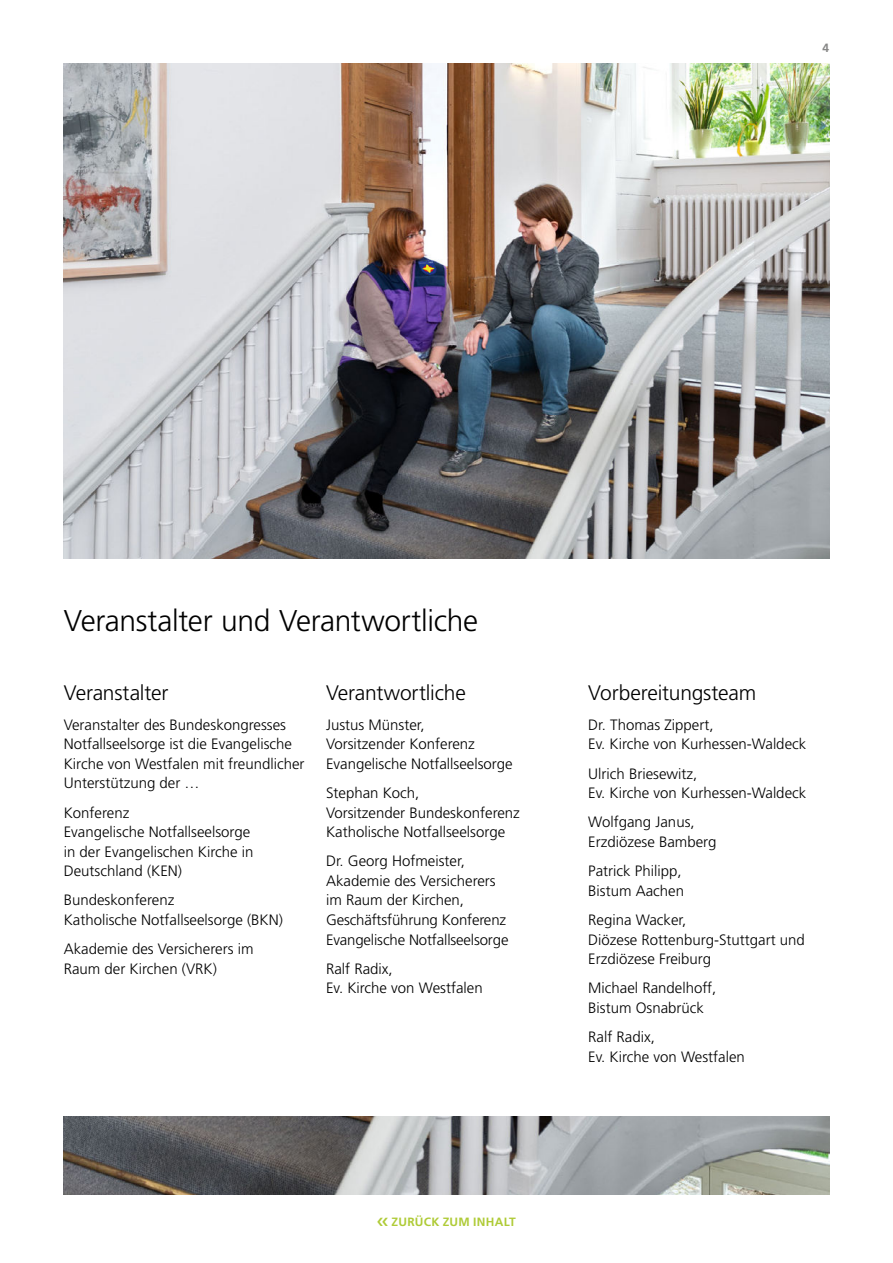
<style>
.page{position:relative;width:893px;height:1263px;background:#fff}
.page>*{position:absolute;margin:0;border:0;box-sizing:border-box;transform-origin:0 0}
.t1{font:300 30px "Frutiger LT Std";letter-spacing:-.01em;color:#000}
.t2{font:300 21px "Frutiger LT Std";letter-spacing:-.01em;color:#000}
.t3{font:300 15px/19.5px "Frutiger LT Std";color:#000}
.t4{font:700 12px "Frutiger LT Std";letter-spacing:.02em;color:#afcb37}
.t5{font:700 12px "Frutiger LT Std";color:#878786}
</style>
<div class="page">
<img style="left:64px;top:64px;width:765px;height:494px">
<img style="left:64px;top:1116px;width:765px;height:78px">
<p class="t5" style="left:822px;top:41px;width:8px">4</p>
<h1 class="t1" style="left:64px;top:606px;width:416px">Veranstalter und Verantwortliche</h1>
<h2 class="t2" style="left:64px;top:682px;width:106px">Veranstalter</h2>
<p class="t3" style="left:64px;top:716px;width:242px">Veranstalter des Bundeskongresses Notfallseelsorge ist die Evangelische Kirche von Westfalen mit freundlicher Unterstützung der …</p>
<p class="t3" style="left:64px;top:803px;width:191px">Konferenz<br>Evangelische Notfallseelsorge in der Evangelischen Kirche in<br>Deutschland (KEN)</p>
<p class="t3" style="left:64px;top:891px;width:221px">Bundeskonferenz<br>Katholische Notfallseelsorge (BKN)</p>
<p class="t3" style="left:64px;top:940px;width:191px">Akademie des Versicherers im<br>Raum der Kirchen (VRK)</p>
<h2 class="t2" style="left:326px;top:682px;width:141px">Verantwortliche</h2>
<p class="t3" style="left:326px;top:716px;width:188px">Justus Münster,<br>Vorsitzender Konferenz<br>Evangelische Notfallseelsorge</p>
<p class="t3" style="left:326px;top:784px;width:195px">Stephan Koch,<br>Vorsitzender Bundeskonferenz<br>Katholische Notfallseelsorge</p>
<p class="t3" style="left:326px;top:852px;width:184px">Dr. Georg Hofmeister,<br>Akademie des Versicherers im Raum der Kirchen,<br>Geschäftsführung Konferenz<br>Evangelische Notfallseelsorge</p>
<p class="t3" style="left:326px;top:959px;width:158px">Ralf Radix,<br>Ev. Kirche von Westfalen</p>
<p class="t4" style="left:391px;top:1215px;width:126px">ZURÜCK ZUM INHALT</p>
<h2 class="t2" style="left:588px;top:682px;width:170px">Vorbereitungsteam</h2>
<p class="t3" style="left:588px;top:716px;width:220px">Dr. Thomas Zippert,<br>Ev. Kirche von Kurhessen-Waldeck</p>
<p class="t3" style="left:588px;top:764px;width:220px">Ulrich Briesewitz,<br>Ev. Kirche von Kurhessen-Waldeck</p>
<p class="t3" style="left:588px;top:813px;width:130px">Wolfgang Janus,<br>Erzdiözese Bamberg</p>
<p class="t3" style="left:588px;top:862px;width:97px">Patrick Philipp,<br>Bistum Aachen</p>
<p class="t3" style="left:588px;top:911px;width:218px">Regina Wacker,<br>Diözese Rottenburg-Stuttgart und<br>Erzdiözese Freiburg</p>
<p class="t3" style="left:588px;top:979px;width:130px">Michael Randelhoff,<br>Bistum Osnabrück</p>
<p class="t3" style="left:588px;top:1028px;width:158px">Ralf Radix,<br>Ev. Kirche von Westfalen</p>
</div>
